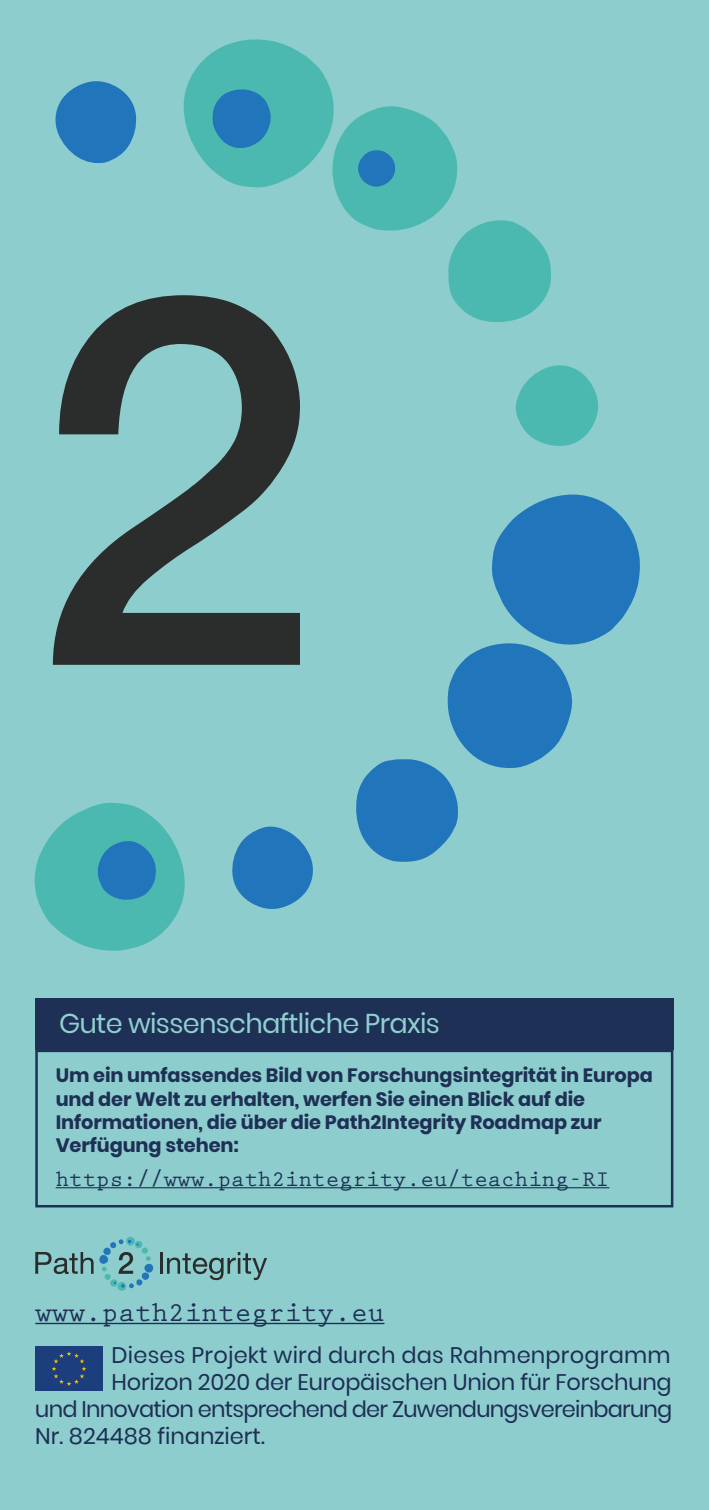
<style>
.page{position:relative;width:709px;height:1510px;background:#fff}
.page>*{position:absolute;margin:0;border:0;box-sizing:border-box;transform-origin:0 0}
.t1{font:700 27.75px "Prestige Elite Std";color:#1d2f55}
.t2{font:27.25px "Poppins";letter-spacing:-.025em;color:#90cfcf}
.t3{font:22.5px "Poppins";letter-spacing:-.01em;color:#1d2f55}
.t4{font:22.5px "Poppins";letter-spacing:-.035em;color:#1d2f55}
.t5{font:700 22.5px "Prestige Elite Std";color:#1e3055}
.t6{font:22.5px "Poppins";letter-spacing:.01em;color:#1d2f55}
.t7{font:700 19.25px/23.2px "Poppins";letter-spacing:-.005em;color:#1e3055}
</style>
<div class="page">
<div style="left:0;top:0;width:709px;height:1509px;background:#8ecdcd"></div>
<svg style="left:53px;top:295px;width:247px;height:370px"></svg>
<svg style="left:515px;top:365px;width:84px;height:81px"></svg>
<svg style="left:34px;top:802px;width:151px;height:149px"></svg>
<svg style="left:232px;top:826px;width:81px;height:83px"></svg>
<svg style="left:356px;top:494px;width:284px;height:368px"></svg>
<svg style="left:184px;top:39px;width:367px;height:284px"></svg>
<svg style="left:55px;top:81px;width:82px;height:82px"></svg>
<div style="left:35px;top:1346px;width:67px;height:45px;background:#1c3e7d"></div>
<svg style="left:52px;top:1351px;width:34px;height:34px"></svg>
<hr style="left:35px;top:1322px;width:349px;height:2px;background:#1d2f55">
<hr style="left:160px;top:1252px;width:3px;height:21px;background:#2b2c2c">
<svg style="left:167px;top:1252px;width:100px;height:28px"></svg>
<svg style="left:35px;top:1237px;width:118px;height:53px"></svg>
<div style="left:35px;top:998px;width:638px;height:51px;background:#1e3055"></div>
<svg style="left:35px;top:1049px;width:638px;height:158px"></svg>
<hr style="left:56px;top:1187px;width:553px;height:1px;background:#1e3055">
<h2 class="t2" style="left:59px;top:1008px;width:382px">Gute wissenschaftliche Praxis</h2>
<p class="t7" style="left:56px;top:1064px;width:598px">Um ein umfassendes Bild von Forschungsintegrität in Europa und der Welt zu erhalten, werfen Sie einen Blick auf die Informationen, die über die Path2Integrity Roadmap zur Verfügung stehen:</p>
<p class="t5" style="left:56px;top:1166px;width:555px">https://www.path2integrity.eu/teaching-RI</p>
<h1 class="t1" style="left:35px;top:1297px;width:350px">www.path2integrity.eu</h1>
<p class="t6" style="left:112px;top:1342px;width:560px">Dieses Projekt wird durch das Rahmenprogramm</p>
<p class="t3" style="left:112px;top:1369px;width:561px">Horizon 2020 der Europäischen Union für Forschung</p>
<p class="t4" style="left:35px;top:1396px;width:638px">und Innovation entsprechend der Zuwendungsvereinbarung</p>
<p class="t3" style="left:35px;top:1423px;width:231px">Nr. 824488 finanziert.</p>
</div>
